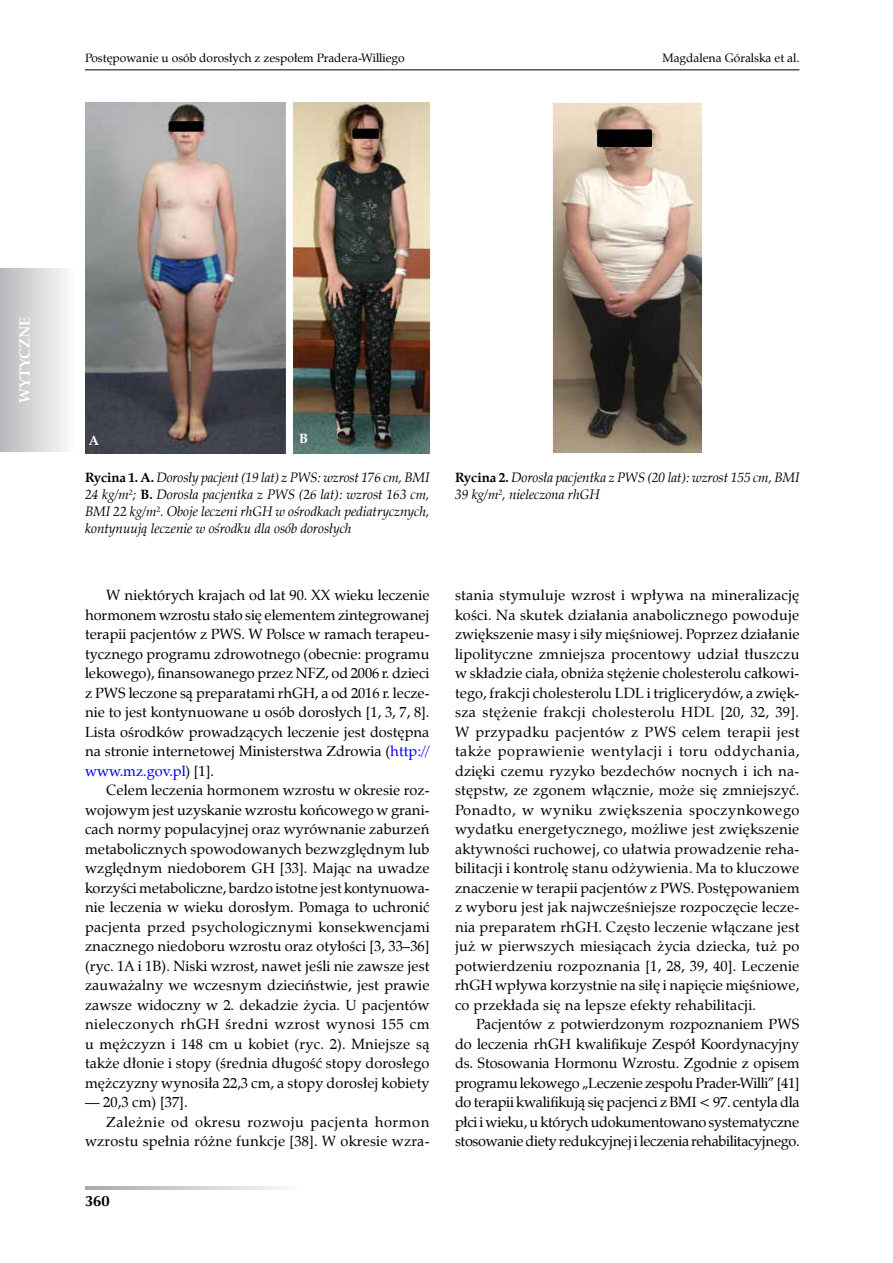
<style>
.page{position:relative;width:893px;height:1263px;background:#fff}
.page>*{position:absolute;margin:0;border:0;box-sizing:border-box;transform-origin:0 0}
.t1{font:700 15px "Zapf Calligr EU";color:#fff}
.t2{font:700 15px "Zapf Humnst EU";color:#000}
._01_tekst_nastepne_P{font:14.55px/19.5px "Zapf Calligr EU";letter-spacing:.005em;color:#000;text-align:justify}
._07_rycina{font:italic 13.5px/17px "Zapf Calligr EU";color:#000}
._07_rycina-2{font:700 13.5px "Zapf Calligr EU";color:#fff}
.t3{font:12px "Zapf Calligr EU";color:#000}
.s1{font-weight:700;font-style:normal}
.s2{color:#00f}
</style>
<div class="page">
<svg style="left:85px;top:1186px;width:197px;height:3px"></svg>
<hr style="left:85px;top:69px;width:714px;height:1px;background:#000">
<div style="left:0;top:268px;width:73px;height:184px;background:linear-gradient(to right,#b6b9bb,#fafafa)"></div>
<img style="left:552px;top:102px;width:150px;height:351px">
<img style="left:85px;top:102px;width:201px;height:351px">
<img style="left:292px;top:102px;width:139px;height:352px">
<p class="t3" style="left:85px;top:50px;width:321px">Postępowanie u osób dorosłych z zespołem Pradera-Williego</p>
<p class="t3" style="left:662px;top:50px;width:138px">Magdalena Góralska et al.</p>
<p class="t1" style="left:15px;top:403px;width:87px;rotate:-90deg">WYTYCZNE</p>
<p class="_07_rycina-2" style="left:89px;top:432px;width:12px">A</p>
<p class="_07_rycina-2" style="left:299px;top:430px;width:10px">B</p>
<p class="_07_rycina" style="left:85px;top:470px;width:346px;text-align:justify"><span class="s1">Rycina 1. A.</span> Dorosły pacjent (19 lat) z PWS: wzrost 176 cm, BMI 24 kg/m<sup>2</sup>; <span class="s1">B.</span> Dorosła pacjentka z PWS (26 lat): wzrost 163 cm, BMI 22 kg/m<sup>2</sup>. Oboje leczeni rhGH w ośrodkach pediatrycznych, kontynuują leczenie w ośrodku dla osób dorosłych</p>
<p class="_01_tekst_nastepne_P" style="left:85px;top:586px;width:346px;text-indent:21px">W niektórych krajach od lat 90. XX wieku leczenie hormonem wzrostu stało się elementem zintegrowanej terapii pacjentów z PWS. W Polsce w ramach terapeu&shy;tycznego programu zdrowotnego (obecnie: programu lekowego), finansowanego przez NFZ, od 2006 r. dzieci z PWS leczone są preparatami rhGH, a od 2016 r. lecze&shy;nie to jest kontynuowane u osób dorosłych [1, 3, 7, 8].<br>Lista ośrodków prowadzących leczenie jest dostępna na stronie internetowej Ministerstwa Zdrowia (<span class="s2">http:// www.mz.gov.pl</span>) [1].</p>
<p class="_01_tekst_nastepne_P" style="left:85px;top:781px;width:346px;text-indent:21px">Celem leczenia hormonem wzrostu w okresie roz&shy;wojowym jest uzyskanie wzrostu końcowego w grani&shy;cach normy populacyjnej oraz wyrównanie zaburzeń metabolicznych spowodowanych bezwzględnym lub względnym niedoborem GH [33]. Mając na uwadze korzyści metaboliczne, bardzo istotne jest kontynuowa&shy;nie leczenia w wieku dorosłym. Pomaga to uchronić pacjenta przed psychologicznymi konsekwencjami znacznego niedoboru wzrostu oraz otyłości [3, 33–36] (ryc. 1A i 1B). Niski wzrost, nawet jeśli nie zawsze jest zauważalny we wczesnym dzieciństwie, jest prawie zawsze widoczny w 2. dekadzie życia. U pacjentów nieleczonych rhGH średni wzrost wynosi 155 cm u mężczyzn i 148 cm u kobiet (ryc. 2). Mniejsze są także dłonie i stopy (średnia długość stopy dorosłego mężczyzny wynosiła 22,3 cm, a stopy dorosłej kobiety</p>
<p class="_01_tekst_nastepne_P" style="left:85px;top:1093px;width:104px">— 20,3 cm) [37].</p>
<p class="_01_tekst_nastepne_P" style="left:85px;top:1112px;width:346px;text-align:right">Zależnie od okresu rozwoju pacjenta hormon wzrostu spełnia różne funkcje [38]. W okresie wzra-</p>
<p class="t2" style="left:85px;top:1191px;width:26px">360</p>
<p class="_07_rycina" style="left:455px;top:470px;width:346px"><span class="s1">Rycina 2.</span> Dorosła pacjentka z PWS (20 lat): wzrost 155 cm, BMI<br>39 kg/m<sup>2</sup>, nieleczona rhGH</p>
<p class="_01_tekst_nastepne_P" style="left:455px;top:586px;width:346px">stania stymuluje wzrost i wpływa na mineralizację kości. Na skutek działania anabolicznego powoduje zwiększenie masy i siły mięśniowej. Poprzez działanie lipolityczne zmniejsza procentowy udział tłuszczu w składzie ciała, obniża stężenie cholesterolu całkowi&shy;tego, frakcji cholesterolu LDL i triglicerydów, a zwięk&shy;sza stężenie frakcji cholesterolu HDL [20, 32, 39].<br>W przypadku pacjentów z PWS celem terapii jest także poprawienie wentylacji i toru oddychania, dzięki czemu ryzyko bezdechów nocnych i ich na&shy;stępstw, ze zgonem włącznie, może się zmniejszyć.<br>Ponadto, w wyniku zwiększenia spoczynkowego wydatku energetycznego, możliwe jest zwiększenie aktywności ruchowej, co ułatwia prowadzenie reha&shy;bilitacji i kontrolę stanu odżywienia. Ma to kluczowe znaczenie w terapii pacjentów z PWS. Postępowaniem z wyboru jest jak najwcześniejsze rozpoczęcie lecze&shy;nia preparatem rhGH. Często leczenie włączane jest już w pierwszych miesiącach życia dziecka, tuż po potwierdzeniu rozpoznania [1, 28, 39, 40]. Leczenie rhGH wpływa korzystnie na siłę i napięcie mięśniowe, co przekłada się na lepsze efekty rehabilitacji.</p>
<p class="_01_tekst_nastepne_P" style="left:455px;top:1015px;width:346px;text-indent:21px">Pacjentów z potwierdzonym rozpoznaniem PWS do leczenia rhGH kwalifikuje Zespół Koordynacyjny ds. Stosowania Hormonu Wzrostu. Zgodnie z opisem programu lekowego „Leczenie zespołu Prader-Willi” [41] do terapii kwalifikują się pacjenci z BMI &lt; 97. centyla dla płci i wieku, u których udokumentowano systematyczne stosowanie diety redukcyjnej i leczenia rehabilitacyjnego.</p>
</div>
